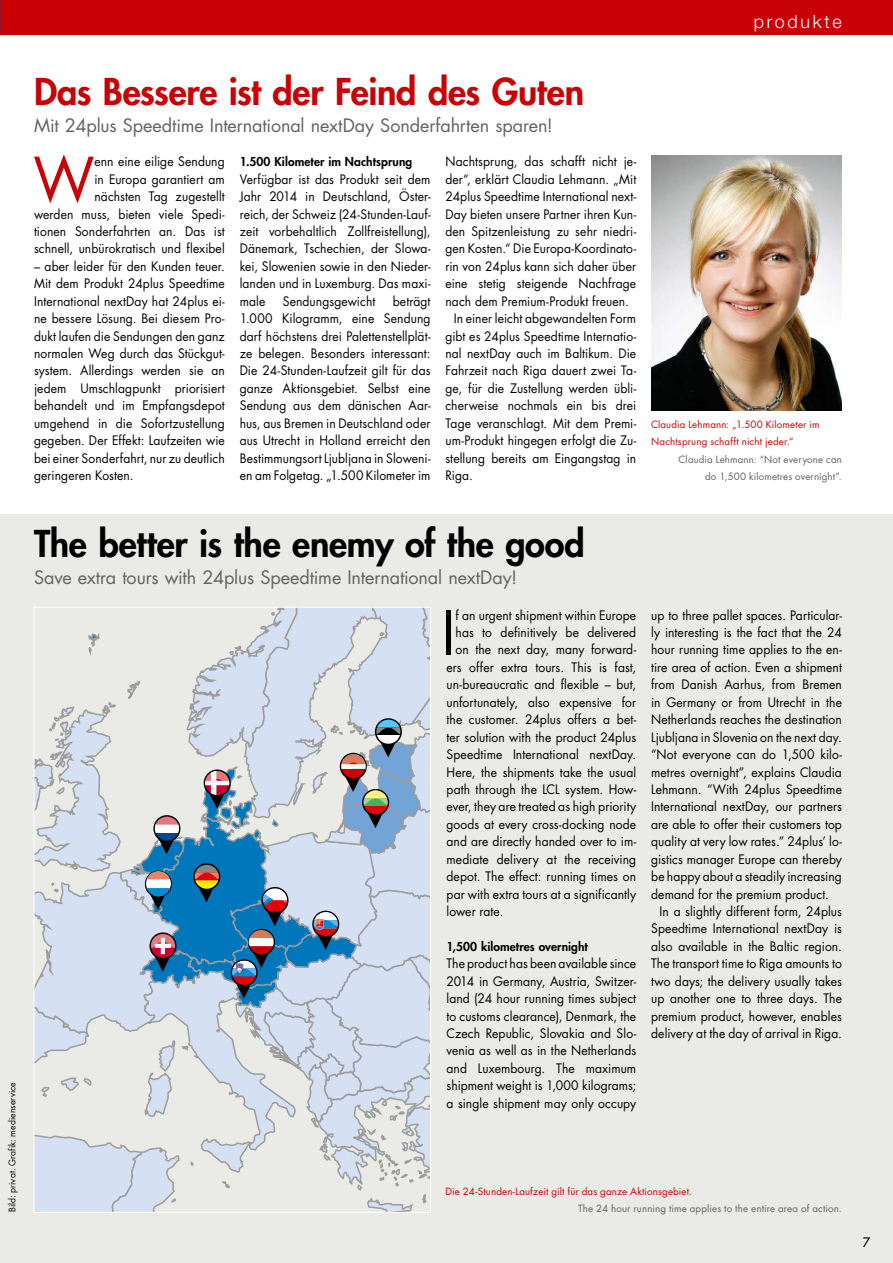
<style>
.page{position:relative;width:893px;height:1263px;background:#fff}
.page>*{position:absolute;margin:0;border:0;box-sizing:border-box;transform-origin:0 0}
.t1{font:58.95px "Futura";color:#c80205;scale:.95 1}
.t2{font:58.95px "Futura";color:#000;scale:.95 1}
.t3{font:800 36px "Futura";letter-spacing:-.01em;color:#c80205}
.t4{font:800 36px "Futura";letter-spacing:-.005em;color:#000}
.t5{font:18px "Futura";letter-spacing:-.005em;color:#626261}
.t6{font:300 18px "Helvetica Neue LT Pro";letter-spacing:.15em;color:#fff}
.t7{font:12.75px/17.4px "Futura";letter-spacing:.005em;color:#000;text-align:justify;scale:.95 1}
.t8{font:12.75px "Futura";color:#000}
.t9{font:800 12px "Futura";letter-spacing:.01em;color:#000}
.t10{font:9.75px/17.4px "Futura";letter-spacing:.015em;color:#c80205}
.t11{font:9.75px/17.4px "Futura";letter-spacing:.015em;color:#626261;text-align:right}
.t12{font:9px "Futura";letter-spacing:.015em;color:#000;scale:.95 1}
</style>
<div class="page">
<div style="left:0;top:515px;width:893px;height:748px;background:#eaeae7"></div>
<img style="left:651px;top:155px;width:191px;height:255px">
<svg style="left:36px;top:609px;width:393px;height:602px"></svg>
<img style="left:341px;top:754px;width:25px;height:15px">
<img style="left:145px;top:870px;width:27px;height:27px">
<img style="left:237px;top:894px;width:38px;height:79px">
<div style="left:0;top:0;width:893px;height:34px;background:#c80205"></div>
<h3 class="t6" style="left:754px;top:10px;width:90px">produkte</h3>
<h2 class="t3" style="left:34px;top:68px;width:552px">Das Bessere ist der Feind des Guten</h2>
<h3 class="t5" style="left:34px;top:113px;width:520px">Mit 24plus Speedtime International nextDay Sonderfahrten sparen!</h3>
<h1 class="t1" style="left:33px;top:139px;width:66px">W</h1>
<p class="t7" style="left:445px;top:153px;width:202px">Nachtsprung, das schafft nicht je-</p>
<p class="t7" style="left:445px;top:170px;width:202px">der“, erklärt Claudia Lehmann. „Mit</p>
<p class="t7" style="left:445px;top:188px;width:202px">24plus Speedtime International next-</p>
<p class="t7" style="left:445px;top:205px;width:202px">Day bieten unsere Partner ihren Kun-</p>
<p class="t7" style="left:445px;top:222px;width:202px">den Spitzenleistung zu sehr niedri-</p>
<p class="t7" style="left:445px;top:240px;width:202px">gen Kosten.“ Die Europa-Koordinato-</p>
<p class="t7" style="left:445px;top:257px;width:202px">rin von 24plus kann sich daher über</p>
<p class="t7" style="left:445px;top:275px;width:202px">eine stetig steigende Nachfrage</p>
<p class="t7" style="left:445px;top:292px;width:194px">nach dem Premium-Produkt freuen.</p>
<p class="t7" style="left:454px;top:310px;width:193px">In einer leicht abgewandelten Form</p>
<p class="t7" style="left:445px;top:327px;width:202px">gibt es 24plus Speedtime Internatio-</p>
<p class="t7" style="left:445px;top:344px;width:202px">nal nextDay auch im Baltikum. Die</p>
<p class="t7" style="left:445px;top:362px;width:202px">Fahrzeit nach Riga dauert zwei Ta-</p>
<p class="t7" style="left:445px;top:379px;width:202px">ge, für die Zustellung werden übli-</p>
<p class="t7" style="left:445px;top:397px;width:202px">cherweise nochmals ein bis drei</p>
<p class="t7" style="left:445px;top:414px;width:202px">Tage veranschlagt. Mit dem Premi-</p>
<p class="t7" style="left:445px;top:432px;width:202px">um-Produkt hingegen erfolgt die Zu-</p>
<p class="t7" style="left:445px;top:449px;width:202px">stellung bereits am Eingangstag in</p>
<p class="t7" style="left:445px;top:466px;width:30px">Riga.</p>
<p class="t7" style="left:34px;top:153px;width:202px;text-align:right">enn eine eilige Sendung<br>in Europa garantiert am<br>nächsten Tag zugestellt<br>werden muss, bieten viele Spedi&shy;tionen Sonderfahrten an. Das ist schnell, unbürokratisch und flexibel</p>
<p class="t7" style="left:34px;top:257px;width:202px">– aber leider für den Kunden teuer.<br>Mit dem Produkt 24plus Speedtime International nextDay hat 24plus ei&shy;ne bessere Lösung. Bei diesem Pro&shy;dukt laufen die Sendungen den ganz normalen Weg durch das Stückgut&shy;system. Allerdings werden sie an jedem Umschlagpunkt priorisiert behandelt und im Empfangsdepot umgehend in die Sofortzustellung gegeben. Der Effekt: Laufzeiten wie bei einer Sonderfahrt, nur zu deutlich geringeren Kosten.</p>
<p class="t9" style="left:240px;top:154px;width:174px">1.500 Kilometer im Nachtsprung</p>
<p class="t7" style="left:240px;top:170px;width:202px">Verfügbar ist das Produkt seit dem Jahr 2014 in Deutschland, Öster&shy;reich, der Schweiz (24-Stunden-Lauf&shy;zeit vorbehaltlich Zollfreistellung), Dänemark, Tschechien, der Slowa&shy;kei, Slowenien sowie in den Nieder&shy;landen und in Luxemburg. Das maxi&shy;male</p>
<p class="t7" style="left:240px;top:292px;width:202px;text-indent:153px">beträgt 1.000 Kilogramm, eine Sendung darf höchstens drei Palettenstellplät&shy;ze belegen. Besonders interessant:<br>Die 24-Stunden-Laufzeit gilt für das ganze Aktionsgebiet. Selbst eine Sendung aus dem dänischen Aar&shy;hus, aus Bremen in Deutschland oder aus Utrecht in Holland erreicht den Bestimmungsort Ljubljana in Sloweni&shy;en am Folgetag. „1.500 Kilometer im</p>
<p class="t7" style="left:283px;top:292px;width:99px">Sendungsgewicht</p>
<p class="t10" style="left:651px;top:415px;width:170px">Claudia Lehmann: „1.500 Kilometer im<br>Nachtsprung schafft nicht jeder.“</p>
<p class="t11" style="left:679px;top:450px;width:165px">Claudia Lehmann: “Not everyone can do 1,500 kilometres overnight”.</p>
<p class="t12" style="left:6px;top:1212px;width:139px;rotate:-90deg">Bild: privat. Grafik: medienservice</p>
<h2 class="t4" style="left:34px;top:519px;width:552px">The better is the enemy of the good</h2>
<h3 class="t5" style="left:34px;top:564px;width:485px">Save extra tours with 24plus Speedtime International nextDay!</h3>
<h1 class="t2" style="left:442px;top:592px;width:16px">I</h1>
<p class="t7" style="left:455px;top:606px;width:192px">f an urgent shipment within Europe</p>
<p class="t7" style="left:455px;top:623px;width:192px">has to definitively be delivered</p>
<p class="t7" style="left:455px;top:641px;width:192px">on the next day, many forward-</p>
<p class="t7" style="left:446px;top:658px;width:201px">ers offer extra tours. This is fast,</p>
<p class="t7" style="left:446px;top:676px;width:201px">un-bureaucratic and flexible – but,</p>
<p class="t7" style="left:446px;top:693px;width:201px">unfortunately, also expensive for</p>
<p class="t7" style="left:446px;top:711px;width:201px">the customer. 24plus offers a bet-</p>
<p class="t7" style="left:446px;top:728px;width:201px">ter solution with the product 24plus</p>
<p class="t7" style="left:446px;top:745px;width:201px">Speedtime International nextDay.</p>
<p class="t7" style="left:446px;top:763px;width:201px">Here, the shipments take the usual</p>
<p class="t7" style="left:446px;top:780px;width:201px">path through the LCL system. How-</p>
<p class="t7" style="left:446px;top:798px;width:201px">ever, they are treated as high priority</p>
<p class="t7" style="left:446px;top:815px;width:201px">goods at every cross-docking node</p>
<p class="t7" style="left:446px;top:833px;width:201px">and are directly handed over to im-</p>
<p class="t7" style="left:446px;top:850px;width:201px">mediate delivery at the receiving</p>
<p class="t7" style="left:446px;top:867px;width:201px">depot. The effect: running times on</p>
<p class="t7" style="left:446px;top:885px;width:201px">par with extra tours at a significantly</p>
<p class="t7" style="left:446px;top:902px;width:61px">lower rate.</p>
<p class="t9" style="left:446px;top:938px;width:143px">1,500 kilometres overnight</p>
<p class="t7" style="left:446px;top:955px;width:201px">The product has been available since 2014 in Germany, Austria, Switzer&shy;land (24 hour running times subject to customs clearance), Denmark, the Czech Republic, Slovakia and Slo&shy;venia as well as in the Netherlands and Luxembourg. The maximum shipment weight is 1,000 kilograms; a single shipment may only occupy</p>
<p class="t7" style="left:651px;top:606px;width:202px">up to three pallet spaces. Particular&shy;ly interesting is the fact that the 24 hour running time applies to the en&shy;tire area of action. Even a shipment from Danish Aarhus, from Bremen in Germany or from Utrecht in the Netherlands reaches the destination Ljubljana in Slovenia on the next day. “Not everyone can do 1,500 kilo&shy;metres overnight”, explains Claudia Lehmann. “With 24plus Speedtime International nextDay, our partners are able to offer their customers top quality at very low rates.” 24plus’ lo&shy;gistics manager Europe can thereby be happy about a steadily increasing demand for the premium product.</p>
<p class="t7" style="left:651px;top:902px;width:202px;text-indent:9px">In a slightly different form, 24plus Speedtime International nextDay is also available in the Baltic region.<br>The transport time to Riga amounts to two days; the delivery usually takes up another one to three days. The premium product, however, enables delivery at the day of arrival in Riga.</p>
<p class="t10" style="left:445px;top:1182px;width:248px">Die 24-Stunden-Laufzeit gilt für das ganze Aktionsgebiet.</p>
<p class="t11" style="left:578px;top:1200px;width:265px">The 24 hour running time applies to the entire area of action.</p>
<p class="t8" style="left:863px;top:1234px;width:9px">7</p>
</div>
